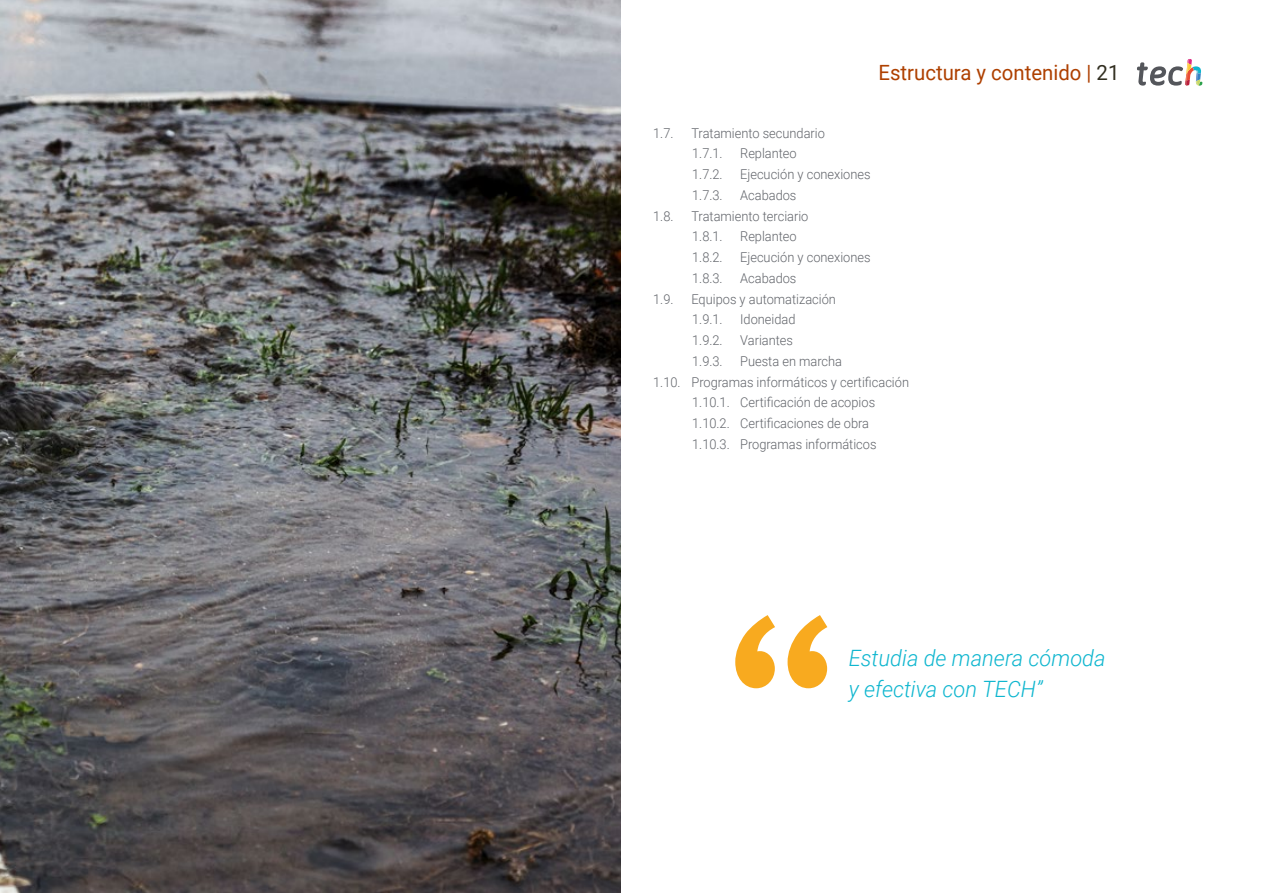
<style>
.page{position:relative;width:1263px;height:893px;background:#fff}
.page>*{position:absolute;margin:0;border:0;box-sizing:border-box;transform-origin:0 0}
.t1{font:italic 300 22.5px/31.5px "Roboto";color:#0fb6cf}
.t2{font:21px "Roboto";color:#ae4000}
.t3{font:300 13.5px/20.7px "Roboto";color:#61646a;scale:.95 1}
.s1{color:#312e20}
</style>
<div class="page">
<img style="left:0;top:0;width:621px;height:893px">
<svg style="left:735px;top:615px;width:92px;height:73px"></svg>
<svg style="left:1137px;top:59px;width:65px;height:27px"></svg>
<h2 class="t2" style="left:878px;top:57px;width:242px">Estructura y contenido | <span class="s1">21</span></h2>
<p class="t3" style="left:653px;top:122px;width:23px">1.7.</p>
<p class="t3" style="left:691px;top:122px;width:142px">Tratamiento secundario<br>1.7.1.</p>
<p class="t3" style="left:740px;top:143px;width:61px">Replanteo</p>
<p class="t3" style="left:692px;top:164px;width:34px">1.7.2.</p>
<p class="t3" style="left:740px;top:164px;width:139px">Ejecución y conexiones</p>
<p class="t3" style="left:692px;top:184px;width:34px">1.7.3.</p>
<p class="t3" style="left:740px;top:184px;width:61px">Acabados</p>
<p class="t3" style="left:653px;top:205px;width:23px">1.8.</p>
<p class="t3" style="left:691px;top:205px;width:125px">Tratamiento terciario<br>1.8.1.</p>
<p class="t3" style="left:740px;top:226px;width:61px">Replanteo</p>
<p class="t3" style="left:692px;top:247px;width:34px">1.8.2.</p>
<p class="t3" style="left:740px;top:247px;width:139px">Ejecución y conexiones</p>
<p class="t3" style="left:692px;top:267px;width:34px">1.8.3.</p>
<p class="t3" style="left:740px;top:267px;width:61px">Acabados</p>
<p class="t3" style="left:653px;top:288px;width:23px">1.9.</p>
<p class="t3" style="left:691px;top:288px;width:154px">Equipos y automatización<br>1.9.1.</p>
<p class="t3" style="left:740px;top:309px;width:60px">Idoneidad</p>
<p class="t3" style="left:692px;top:330px;width:34px">1.9.2.</p>
<p class="t3" style="left:740px;top:330px;width:57px">Variantes</p>
<p class="t3" style="left:692px;top:350px;width:34px">1.9.3.</p>
<p class="t3" style="left:740px;top:350px;width:109px">Puesta en marcha</p>
<p class="t3" style="left:653px;top:371px;width:271px">1.10. Programas informáticos y certificación</p>
<p class="t3" style="left:692px;top:392px;width:194px">1.10.1. Certificación de acopios</p>
<p class="t3" style="left:692px;top:413px;width:188px">1.10.2. Certificaciones de obra</p>
<p class="t3" style="left:692px;top:433px;width:196px">1.10.3. Programas informáticos</p>
<h1 class="t1" style="left:849px;top:641px;width:258px">Estudia de manera cómoda y efectiva con TECH”</h1>
</div>
